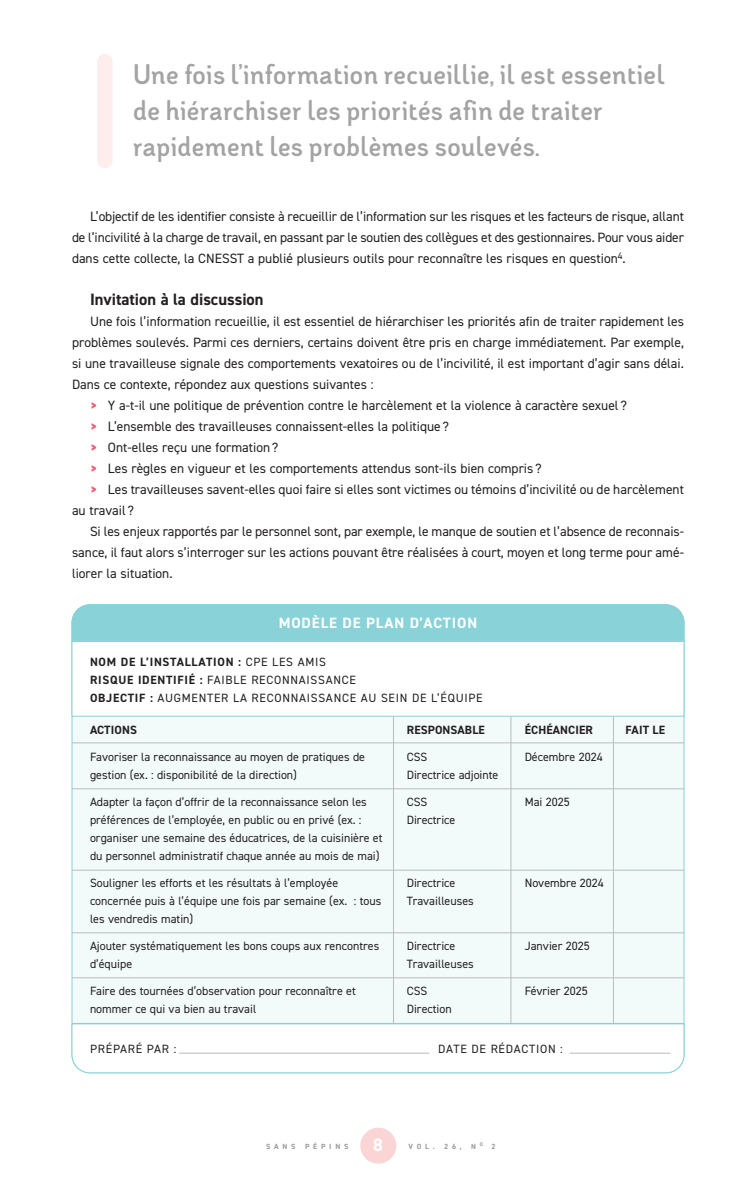
<style>
.page{position:relative;width:756px;height:1188px;background:#fff}
.page>*{position:absolute;margin:0;border:0;box-sizing:border-box;transform-origin:0 0}
.sp-extraits{font:700 27px/36px "Adoquin";letter-spacing:.02em;color:#a4a3a4}
.t1{font:700 18px "DIN2014";color:#fff}
.ap-article-1er-soustitre{font:700 16.5px "DIN2014";color:#231f20}
.t2{font:700 15px "DIN2014";letter-spacing:.06em;color:#fff}
.sp-article-texte{font:13.5px/21px "DIN2014";color:#231f20;text-align:justify}
.sp-article-texte-2{font:12px/18px "DIN2014";color:#231f20}
.sp-article-texte-3{font:12px "DIN2014";letter-spacing:.06em;color:#231f20}
.sp-article-texte-4{font:700 12px "DIN2014";letter-spacing:.01em;color:#231f20}
.sp-article-texte-5{font:700 12px "DIN2014";letter-spacing:.06em;color:#231f20}
.t3{font:700 7.5px "DIN2014";letter-spacing:.51em;color:#999}
.s1{font-weight:800;color:#f05972}
.s2{font-weight:400}
.s3{font-weight:700}
</style>
<div class="page">
<div style="left:72px;top:605px;width:612px;height:468px;background:#f3fafa;border-radius:18px"></div>
<hr style="left:393px;top:717px;width:1px;height:306px;background:#bbbbbc">
<hr style="left:511px;top:717px;width:1px;height:306px;background:#bbbbbc">
<hr style="left:613px;top:717px;width:1px;height:306px;background:#bbbbbc">
<div style="left:360px;top:1128px;width:36px;height:36px;background:#fbd5d6;border-radius:50%"></div>
<div style="left:71px;top:604px;width:614px;height:37px;background:#88d2d8"></div>
<div style="left:97px;top:54px;width:15px;height:114px;background:#fdedec;border-radius:8px"></div>
<hr style="left:72px;top:743px;width:612px;height:1px;background:#bbbbbc">
<hr style="left:72px;top:789px;width:612px;height:1px;background:#bbbbbc">
<hr style="left:72px;top:870px;width:612px;height:1px;background:#bbbbbc">
<hr style="left:72px;top:933px;width:612px;height:1px;background:#bbbbbc">
<hr style="left:72px;top:978px;width:612px;height:1px;background:#bbbbbc">
<svg style="left:71px;top:1023px;width:614px;height:51px"></svg>
<hr style="left:179px;top:1053px;width:250px;height:1px;background:#bbbbbc">
<hr style="left:570px;top:1053px;width:100px;height:1px;background:#bbbbbc">
<div style="left:71px;top:641px;width:614px;height:76px;background:#fff"></div>
<p class="sp-extraits" style="left:133px;top:56px;width:533px">Une fois l’information recueillie, il est essentiel de hiérarchiser les priorités afin de traiter rapidement les problèmes soulevés.</p>
<p class="sp-article-texte" style="left:72px;top:206px;width:614px;text-indent:18px">L’objectif de les identifier consiste à recueillir de l’information sur les risques et les facteurs de risque, allant de l’incivilité à la charge de travail, en passant par le soutien des collègues et des gestionnaires. Pour vous aider dans cette collecte, la CNESST a publié plusieurs outils pour reconnaître les risques en question<sup>4</sup>.</p>
<p class="ap-article-1er-soustitre" style="left:90px;top:288px;width:175px">Invitation à la discussion</p>
<p class="sp-article-texte" style="left:72px;top:311px;width:614px;text-indent:18px">Une fois l’information recueillie, il est essentiel de hiérarchiser les priorités afin de traiter rapidement les problèmes soulevés. Parmi ces derniers, certains doivent être pris en charge immédiatement. Par exemple, si une travailleuse signale des comportements vexatoires ou de l’incivilité, il est important d’agir sans délai.<br>Dans ce contexte, répondez aux questions suivantes :</p>
<p class="sp-article-texte" style="left:90px;top:395px;width:538px"><span class="s1">&gt;</span> Y a-t-il une politique de prévention contre le harcèlement et la violence à caractère sexuel ?</p>
<p class="sp-article-texte" style="left:90px;top:416px;width:361px"><span class="s1">&gt;</span> L’ensemble des travailleuses connaissent-elles la politique ?</p>
<p class="sp-article-texte" style="left:90px;top:437px;width:190px"><span class="s1">&gt;</span> Ont-elles reçu une formation?</p>
<p class="sp-article-texte" style="left:90px;top:458px;width:453px"><span class="s1">&gt;</span> Les règles en vigueur et les comportements attendus sont-ils bien compris ?</p>
<p class="sp-article-texte" style="left:72px;top:479px;width:613px;text-indent:18px"><span class="s1">&gt;</span> Les travailleuses savent-elles quoi faire si elles sont victimes ou témoins d’incivilité ou de harcèlement au travail ?</p>
<p class="sp-article-texte" style="left:72px;top:521px;width:614px;text-indent:18px">Si les enjeux rapportés par le personnel sont, par exemple, le manque de soutien et l’absence de reconnais&shy;sance, il faut alors s’interroger sur les actions pouvant être réalisées à court, moyen et long terme pour amé&shy;liorer la situation.</p>
<p class="t2" style="left:279px;top:613px;width:200px">MODÈLE DE PLAN D’ACTION</p>
<p class="sp-article-texte-5" style="left:90px;top:654px;width:237px">NOM DE L’INSTALLATION : <span class="s2">CPE LES AMIS</span></p>
<p class="sp-article-texte-3" style="left:90px;top:672px;width:267px"><span class="s3">RISQUE IDENTIFIÉ :</span> FAIBLE RECONNAISSANCE</p>
<p class="sp-article-texte-3" style="left:90px;top:690px;width:394px"><span class="s3">OBJECTIF :</span> AUGMENTER LA RECONNAISSANCE AU SEIN DE L’ÉQUIPE</p>
<p class="sp-article-texte-4" style="left:90px;top:722px;width:48px">ACTIONS</p>
<p class="sp-article-texte-2" style="left:90px;top:747px;width:277px">Favoriser la reconnaissance au moyen de pratiques de gestion (ex. : disponibilité de la direction)</p>
<p class="sp-article-texte-2" style="left:90px;top:792px;width:294px">Adapter la façon d’offrir de la reconnaissance selon les préférences de l’employée, en public ou en privé (ex. : organiser une semaine des éducatrices, de la cuisinière et du personnel administratif chaque année au mois de mai)</p>
<p class="sp-article-texte-2" style="left:90px;top:873px;width:293px">Souligner les efforts et les résultats à l’employée concernée puis à l’équipe une fois par semaine (ex. : tous les vendredis matin)</p>
<p class="sp-article-texte-2" style="left:90px;top:936px;width:291px">Ajouter systématiquement les bons coups aux rencontres d’équipe</p>
<p class="sp-article-texte-2" style="left:90px;top:981px;width:267px">Faire des tournées d’observation pour reconnaître et nommer ce qui va bien au travail</p>
<p class="sp-article-texte-4" style="left:407px;top:722px;width:79px">RESPONSABLE</p>
<p class="sp-article-texte-2" style="left:407px;top:747px;width:22px">CSS</p>
<p class="sp-article-texte-2" style="left:407px;top:765px;width:93px">Directrice adjointe</p>
<p class="sp-article-texte-2" style="left:407px;top:792px;width:22px">CSS</p>
<p class="sp-article-texte-2" style="left:407px;top:810px;width:50px">Directrice</p>
<p class="sp-article-texte-2" style="left:407px;top:873px;width:50px">Directrice</p>
<p class="sp-article-texte-2" style="left:407px;top:891px;width:69px">Travailleuses</p>
<p class="sp-article-texte-2" style="left:407px;top:936px;width:50px">Directrice</p>
<p class="sp-article-texte-2" style="left:407px;top:954px;width:69px">Travailleuses</p>
<p class="sp-article-texte-2" style="left:407px;top:981px;width:22px">CSS</p>
<p class="sp-article-texte-2" style="left:407px;top:999px;width:46px">Direction</p>
<p class="sp-article-texte-4" style="left:525px;top:722px;width:70px">ÉCHÉANCIER</p>
<p class="sp-article-texte-2" style="left:525px;top:747px;width:80px">Décembre 2024</p>
<p class="sp-article-texte-2" style="left:525px;top:792px;width:47px">Mai 2025</p>
<p class="sp-article-texte-2" style="left:525px;top:873px;width:81px">Novembre 2024</p>
<p class="sp-article-texte-2" style="left:525px;top:936px;width:67px">Janvier 2025</p>
<p class="sp-article-texte-2" style="left:525px;top:981px;width:65px">Février 2025</p>
<p class="sp-article-texte-3" style="left:90px;top:1042px;width:88px">PRÉPARÉ PAR :</p>
<p class="sp-article-texte-3" style="left:438px;top:1042px;width:126px">DATE DE RÉDACTION :</p>
<p class="sp-article-texte-4" style="left:626px;top:722px;width:41px">FAIT LE</p>
<p class="t1" style="left:373px;top:1133px;width:11px">8</p>
<p class="t3" style="left:492px;top:1141px;width:6px">2</p>
<p class="t3" style="left:266px;top:1141px;width:31px">SANS</p>
<p class="t3" style="left:305px;top:1141px;width:45px">PÉPINS</p>
<p class="t3" style="left:408px;top:1141px;width:55px">VOL. 26,</p>
<p class="t3" style="left:471px;top:1141px;width:14px">N <sup>O</sup></p>
</div>
